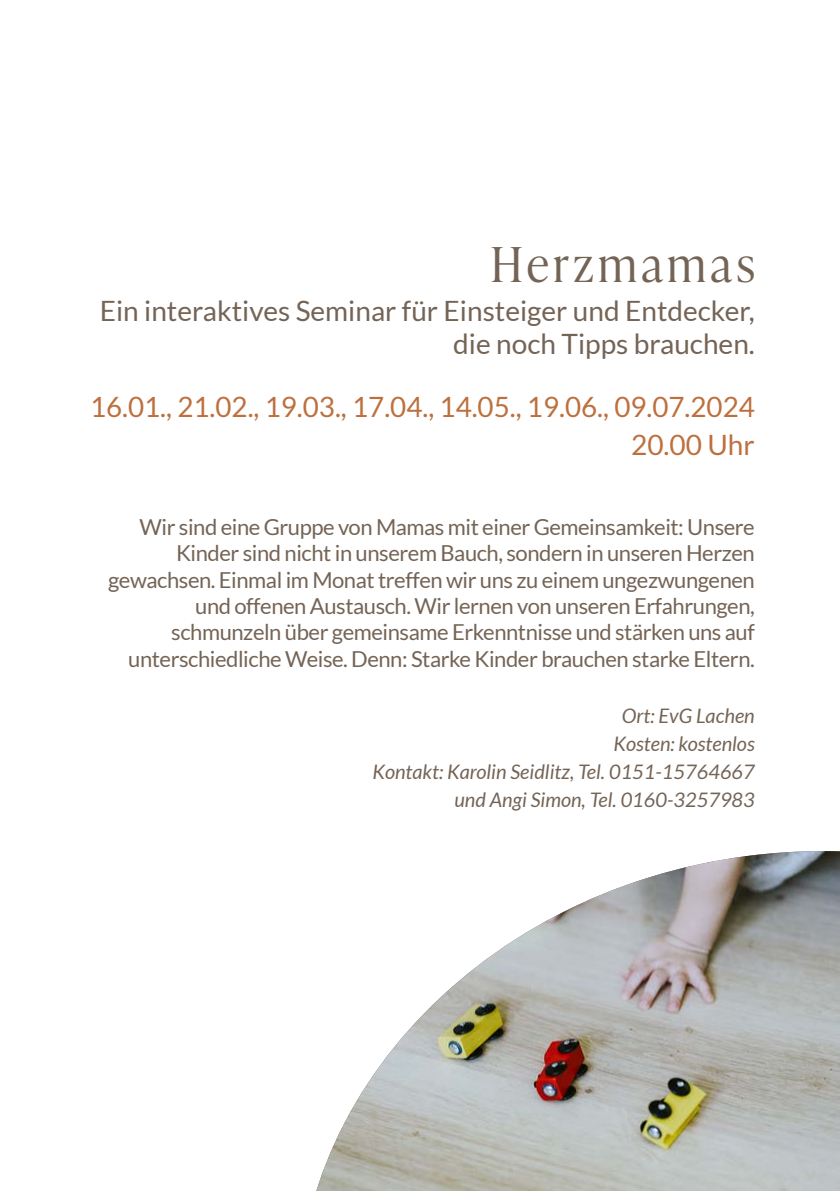
<style>
.page{position:relative;width:840px;height:1191px;background:#fff}
.page>*{position:absolute;margin:0;border:0;box-sizing:border-box;transform-origin:0 0}
.t1{font:300 48px "Ivy Presto Headline";letter-spacing:.1em;color:#746456}
.t2{font:28px/33.6px "Lato";color:#746456;text-align:right}
.t3{font:28px "Lato";color:#bd703e}
.t4{font:22px/26.4px "Lato";letter-spacing:-.02em;color:#746456;text-align:right}
.t5{font:italic 20px/28px "Lato";color:#746456;text-align:right}
</style>
<div class="page">
<img style="left:316px;top:851px;width:523px;height:340px">
<h1 class="t1" style="left:490px;top:230px;width:265px">Herzmamas</h1>
<p class="t2" style="left:100px;top:293px;width:656px">Ein interaktives Seminar für Einsteiger und Entdecker, die noch Tipps brauchen.</p>
<p class="t3" style="left:90px;top:391px;width:666px">16.01., 21.02., 19.03., 17.04., 14.05., 19.06., 09.07.2024</p>
<p class="t3" style="left:630px;top:429px;width:125px">20.00 Uhr</p>
<p class="t4" style="left:108px;top:513px;width:647px">Wir sind eine Gruppe von Mamas mit einer Gemeinsamkeit: Unsere Kinder sind nicht in unserem Bauch, sondern in unseren Herzen gewachsen. Einmal im Monat treffen wir uns zu einem ungezwungenen und offenen Austausch. Wir lernen von unseren Erfahrungen, schmunzeln über gemeinsame Erkenntnisse und stärken uns auf unterschiedliche Weise. Denn: Starke Kinder brauchen starke Eltern.</p>
<p class="t5" style="left:372px;top:702px;width:383px">Ort: EvG Lachen<br>Kosten: kostenlos<br>Kontakt: Karolin Seidlitz, Tel. 0151-15764667 und Angi Simon, Tel. 0160-3257983</p>
</div>
